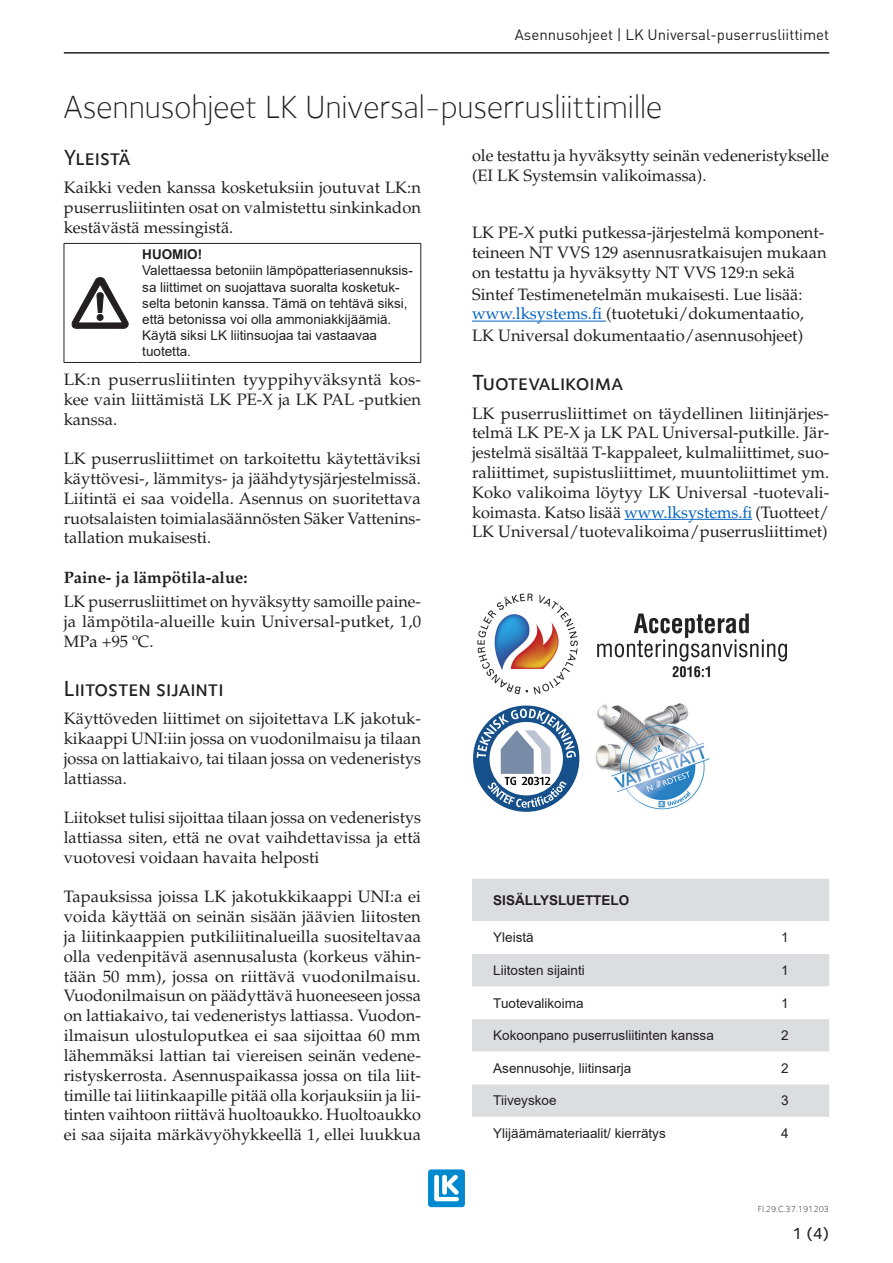
<style>
.page{position:relative;width:893px;height:1263px;background:#fff}
.page>*{position:absolute;margin:0;border:0;box-sizing:border-box;transform-origin:0 0}
.docname{font:300 33px "Foundry Sterling";color:#231f20}
.t1{font:22.5px "Foundry Sterling Medium Expert";color:#231f20}
.para{font:16.5px/19.8px "Palatino LT Std";color:#231f20;text-align:justify}
.t2{font:700 16.5px "Palatino LT Std";color:#231f20}
.t3{font:500 16.5px "Foundry Sterling";color:#231f20}
.head{font:15px "DIN Pro";color:#231f20}
.TableBody{font:13.5px/16.2px "Arial";color:#231f20}
.TableHead{font:700 13.5px "Arial";color:#231f20}
.foot{font:300 9px "Foundry Sterling";color:#231f20}
.s1{color:#0563c1}
</style>
<div class="page">
<hr style="left:64px;top:52px;width:765px;height:2px;background:#231f20">
<div style="left:428px;top:1169px;width:37px;height:38px;background:#0089cf;border-radius:3px"></div>
<svg style="left:434px;top:1175px;width:25px;height:26px"></svg>
<hr style="left:472px;top:321px;width:134px;height:1px;background:#0563c1">
<hr style="left:624px;top:519px;width:128px;height:1px;background:#0563c1">
<img style="left:477px;top:593px;width:309px;height:102px">
<svg style="left:473px;top:705px;width:106px;height:107px"></svg>
<svg style="left:477px;top:708px;width:99px;height:100px"></svg>
<img style="left:595px;top:703px;width:115px;height:107px">
<div style="left:472px;top:879px;width:357px;height:42px;background:#dcdddf"></div>
<svg style="left:472px;top:954px;width:357px;height:163px;fill:#dcdddf"></svg>
<hr style="left:64px;top:243px;width:72px;height:1px;background:#231f20">
<hr style="left:64px;top:244px;width:1px;height:118px;background:#231f20">
<hr style="left:136px;top:243px;width:285px;height:1px;background:#231f20">
<hr style="left:421px;top:244px;width:1px;height:118px;background:#231f20">
<hr style="left:64px;top:362px;width:72px;height:1px;background:#231f20">
<hr style="left:136px;top:362px;width:285px;height:1px;background:#231f20">
<svg style="left:72px;top:277px;width:56px;height:51px"></svg>
<p class="head" style="left:515px;top:23px;width:316px">Asennusohjeet | LK Universal-puserrusliittimet</p>
<p class="docname" style="left:64px;top:88px;width:600px">Asennusohjeet LK Universal-puserrusliittimille</p>
<p class="t1" style="left:64px;top:144px;width:68px">Yleistä</p>
<p class="para" style="left:64px;top:178px;width:359px">Kaikki veden kanssa kosketuksiin joutuvat LK:n puserrusliitinten osat on valmistettu sinkinkadon kestävästä messingistä.</p>
<p class="TableHead" style="left:142px;top:245px;width:61px">HUOMIO!</p>
<p class="TableBody" style="left:142px;top:262px;width:272px">Valettaessa betoniin lämpöpatteriasennuksis&shy;sa liittimet on suojattava suoralta kosketuk&shy;selta betonin kanssa. Tämä on tehtävä siksi, että betonissa voi olla ammoniakkijäämiä.<br>Käytä siksi LK liitinsuojaa tai vastaavaa tuotetta.</p>
<p class="para" style="left:64px;top:370px;width:359px">LK:n puserrusliitinten tyyppihyväksyntä kos&shy;kee vain liittämistä LK PE-X ja LK PAL -putkien kanssa.</p>
<p class="para" style="left:64px;top:449px;width:359px">LK puserrusliittimet on tarkoitettu käytettäviksi käyttövesi-, lämmitys- ja jäähdytysjärjestelmissä.<br>Liitintä ei saa voidella. Asennus on suoritettava ruotsalaisten toimialasäännösten Säker Vattenins&shy;tallation mukaisesti.</p>
<p class="t2" style="left:64px;top:568px;width:185px">Paine- ja lämpötila-alue:</p>
<p class="para" style="left:64px;top:592px;width:359px">LK puserrusliittimet on hyväksytty samoille paine&shy;ja lämpötila-alueille kuin Universal-putket, 1,0<br>MPa +95 ºC.</p>
<p class="t1" style="left:64px;top:675px;width:161px">Liitosten sijainti</p>
<p class="para" style="left:64px;top:709px;width:359px">Käyttöveden liittimet on sijoitettava LK jakotuk&shy;kikaappi UNI:iin jossa on vuodonilmaisu ja tilaan jossa on lattiakaivo, tai tilaan jossa on vedeneristys lattiassa.</p>
<p class="para" style="left:64px;top:808px;width:359px">Liitokset tulisi sijoittaa tilaan jossa on vedeneristys lattiassa siten, että ne ovat vaihdettavissa ja että vuotovesi voidaan havaita helposti</p>
<p class="para" style="left:64px;top:887px;width:359px">Tapauksissa joissa LK jakotukkikaappi UNI:a ei voida käyttää on seinän sisään jäävien liitosten ja liitinkaappien putkiliitinalueilla suositeltavaa olla vedenpitävä asennusalusta (korkeus vähin&shy;tään 50 mm), jossa on riittävä vuodonilmaisu.<br>Vuodonilmaisun on päädyttävä huoneeseen jossa on lattiakaivo, tai vedeneristys lattiassa. Vuodon&shy;ilmaisun ulostuloputkea ei saa sijoittaa 60 mm lähemmäksi lattian tai viereisen seinän vedene&shy;ristyskerrosta. Asennuspaikassa jossa on tila liit&shy;timille tai liitinkaapille pitää olla korjauksiin ja lii&shy;tinten vaihtoon riittävä huoltoaukko. Huoltoaukko ei saa sijaita märkävyöhykkeellä 1, ellei luukkua</p>
<p class="para" style="left:472px;top:146px;width:358px">ole testattu ja hyväksytty seinän vedeneristykselle (EI LK Systemsin valikoimassa).</p>
<p class="para" style="left:472px;top:223px;width:356px;text-align:left">LK PE-X putki putkessa-järjestelmä komponent&shy;teineen NT VVS 129 asennusratkaisujen mukaan on testattu ja hyväksytty NT VVS 129:n sekä</p>
<p class="para" style="left:472px;top:284px;width:332px">Sintef Testimenetelmän mukaisesti. Lue lisää:</p>
<p class="para" style="left:472px;top:303px;width:334px;line-height:21.6px"><span class="s1">www.lksystems.fi</span> (tuotetuki/dokumentaatio,<br>LK Universal dokumentaatio/asennusohjeet)</p>
<p class="t1" style="left:472px;top:370px;width:152px">Tuotevalikoima</p>
<p class="para" style="left:472px;top:403px;width:359px">LK puserrusliittimet on täydellinen liitinjärjes&shy;telmä LK PE-X ja LK PAL Universal-putkille. Jär&shy;jestelmä sisältää T-kappaleet, kulmaliittimet, suo&shy;raliittimet, supistusliittimet, muuntoliittimet ym.<br>Koko valikoima löytyy LK Universal -tuotevali&shy;koimasta. Katso lisää <span class="s1">www.lksystems.fi</span> (Tuotteet/ LK Universal/tuotevalikoima/puserrusliittimet)</p>
<p class="TableHead" style="left:493px;top:891px;width:138px">SISÄLLYSLUETTELO</p>
<p class="TableBody" style="left:493px;top:929px;width:42px">Yleistä</p>
<p class="TableBody" style="left:781px;top:929px;width:9px">1</p>
<p class="TableBody" style="left:493px;top:962px;width:93px">Liitosten sijainti</p>
<p class="TableBody" style="left:781px;top:962px;width:9px">1</p>
<p class="TableBody" style="left:493px;top:995px;width:92px">Tuotevalikoima</p>
<p class="TableBody" style="left:781px;top:995px;width:9px">1</p>
<p class="TableBody" style="left:493px;top:1027px;width:222px">Kokoonpano puserrusliitinten kanssa</p>
<p class="TableBody" style="left:781px;top:1027px;width:9px">2</p>
<p class="TableBody" style="left:493px;top:1060px;width:140px">Asennusohje, liitinsarja</p>
<p class="TableBody" style="left:781px;top:1060px;width:9px">2</p>
<p class="TableBody" style="left:493px;top:1092px;width:65px">Tiiveyskoe</p>
<p class="TableBody" style="left:781px;top:1092px;width:9px">3</p>
<p class="TableBody" style="left:493px;top:1125px;width:174px">Ylijäämämateriaalit/ kierrätys</p>
<p class="TableBody" style="left:781px;top:1125px;width:9px">4</p>
<p class="foot" style="left:758px;top:1204px;width:73px">FI.29.C.37.191203</p>
<p class="t3" style="left:792px;top:1223px;width:38px">1 (4)</p>
</div>
